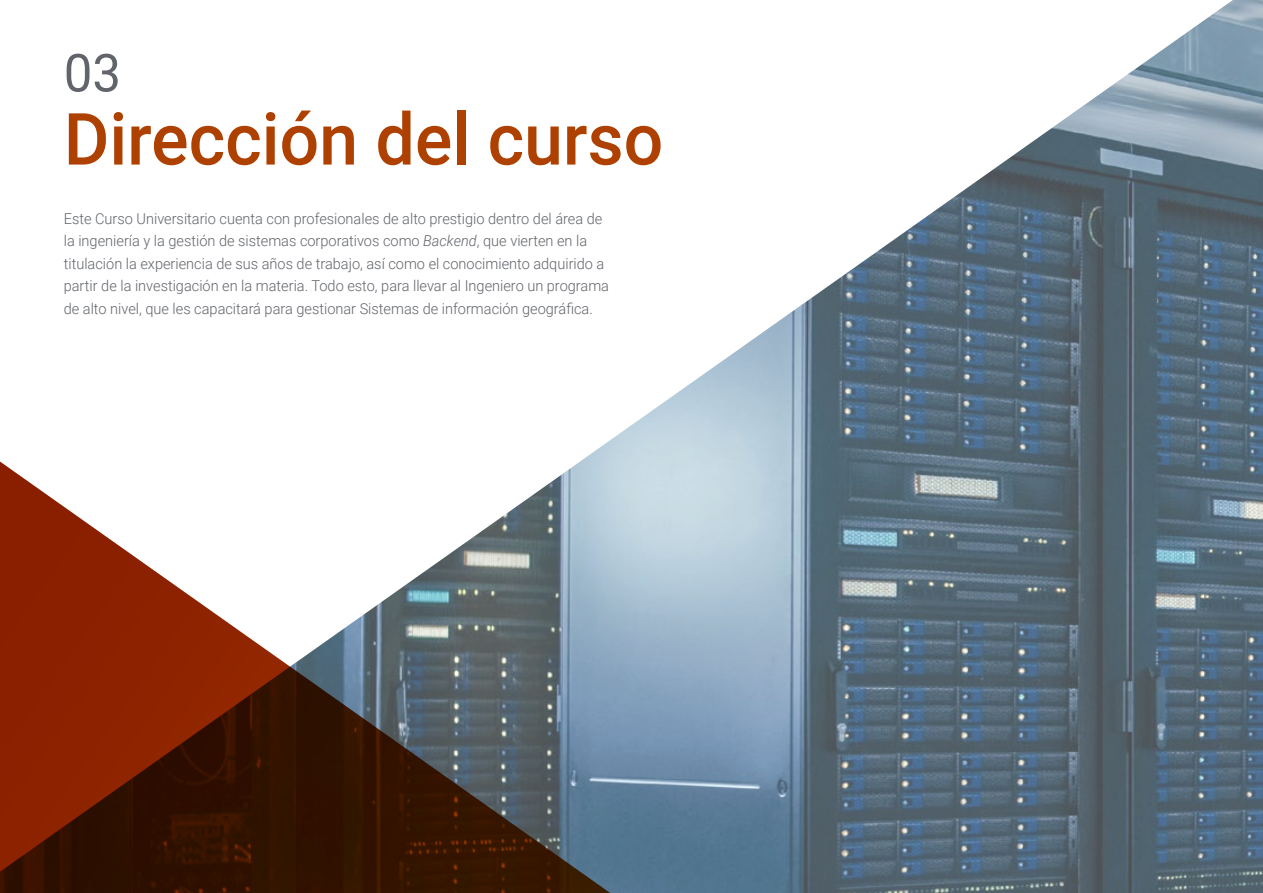
<style>
.page{position:relative;width:1263px;height:893px;background:#fff}
.page>*{position:absolute;margin:0;border:0;box-sizing:border-box;transform-origin:0 0}
.t1{font:500 72px "Roboto";color:#ae4000}
.t2{font:52.5px "Roboto";color:#61646a}
.t3{font:300 15px/22.5px "Roboto";color:#61646a}
.s1{font-style:italic}
</style>
<div class="page">
<img style="left:602px;top:0;width:661px;height:893px">
<svg style="left:0;top:446px;width:640px;height:447px"></svg>
<h2 class="t2" style="left:64px;top:36px;width:59px">03</h2>
<h1 class="t1" style="left:64px;top:89px;width:601px">Dirección del curso</h1>
<p class="t3" style="left:64px;top:207px;width:547px">Este Curso Universitario cuenta con profesionales de alto prestigio dentro del área de la ingeniería y la gestión de sistemas corporativos como <span class="s1">Backend</span>, que vierten en la titulación la experiencia de sus años de trabajo, así como el conocimiento adquirido a partir de la investigación en la materia. Todo esto, para llevar al Ingeniero un programa de alto nivel, que les capacitará para gestionar Sistemas de información geográfica.</p>
</div>
